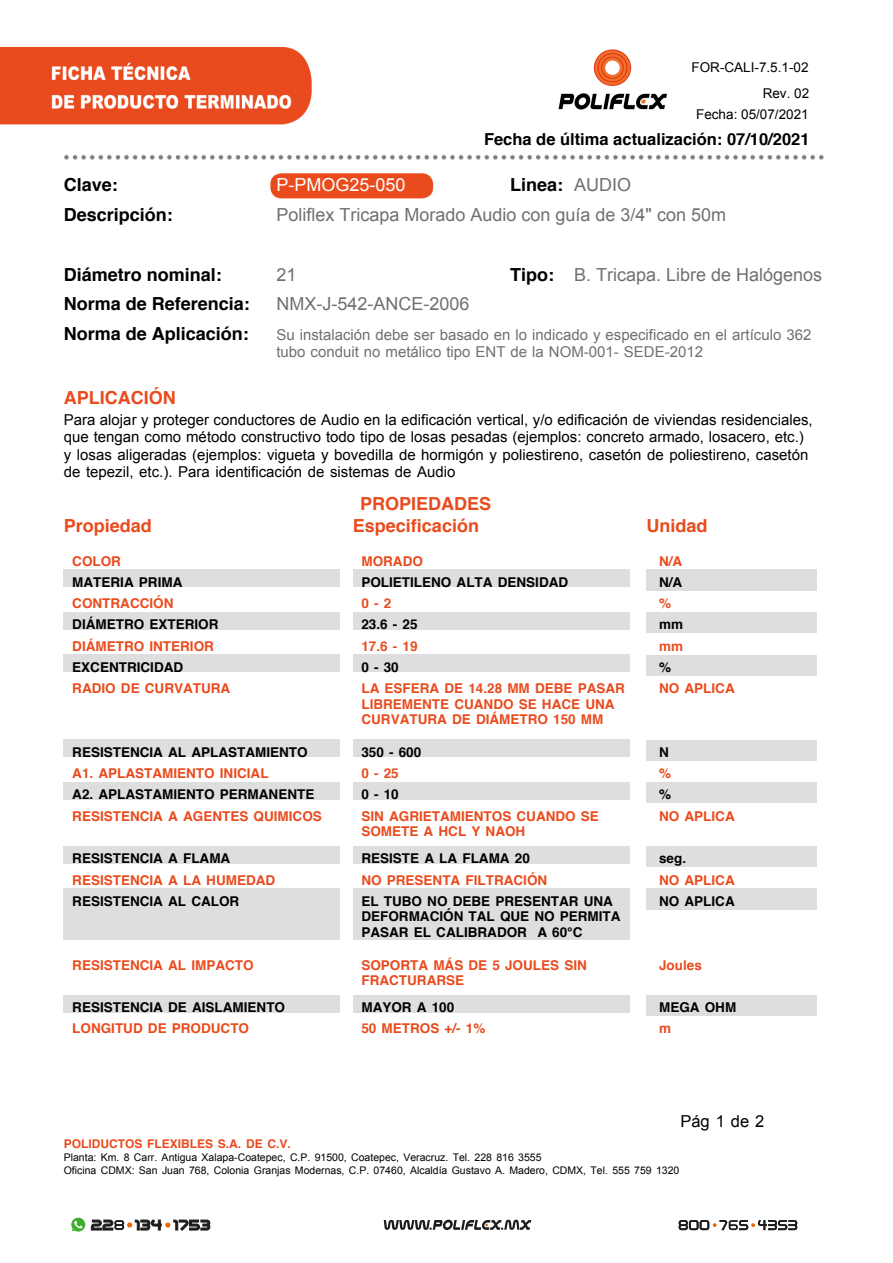
<style>
.page{position:relative;width:893px;height:1263px;background:#fff}
.page>*{position:absolute;margin:0;border:0;box-sizing:border-box;transform-origin:0 0}
.t1{font:18px "Arial";color:#707070}
.t2{font:700 18px "Helvetica";color:#000}
.t3{font:700 18px "Helvetica";color:#e94b1d}
.t4{font:18px "Arial";color:#fff}
.t5{font:700 16.5px "Helvetica";color:#000}
.t6{font:16.5px "Arial";color:#000}
.t7{font:15px/17.2px "Arial";color:#000}
.t8{font:15px/17.2px "Arial";color:#707070}
.t9{font:700 13.5px/15.6px "Helvetica";color:#e94b1d}
.t10{font:700 13.5px/15.5px "Helvetica";color:#000}
.t11{font:13.5px/25.5px "Arial";color:#000;text-align:right}
.t12{font:700 12px "Helvetica";color:#e94b1d}
.t13{font:10.5px/12.8px "Arial";color:#000}
.s1{font-family:"Arial";font-weight:400;color:#707070}
.s2{font-family:"Helvetica";font-weight:700;color:#000}
</style>
<div class="page">
<img style="left:0;top:47px;width:312px;height:78px">
<img style="left:558px;top:49px;width:110px;height:61px">
<img style="left:64px;top:154px;width:760px;height:6px">
<img style="left:270px;top:173px;width:164px;height:26px">
<div style="left:64px;top:570px;width:276px;height:17px;background:#dedede"></div>
<div style="left:353px;top:570px;width:276px;height:17px;background:#dedede"></div>
<div style="left:646px;top:570px;width:170px;height:21px;background:#dedede"></div>
<div style="left:64px;top:612px;width:276px;height:17px;background:#dedede"></div>
<div style="left:353px;top:612px;width:276px;height:17px;background:#dedede"></div>
<div style="left:646px;top:612px;width:170px;height:22px;background:#dedede"></div>
<div style="left:64px;top:655px;width:276px;height:17px;background:#dedede"></div>
<div style="left:353px;top:655px;width:276px;height:17px;background:#dedede"></div>
<div style="left:646px;top:655px;width:170px;height:21px;background:#dedede"></div>
<div style="left:64px;top:740px;width:276px;height:17px;background:#dedede"></div>
<div style="left:353px;top:740px;width:276px;height:17px;background:#dedede"></div>
<div style="left:646px;top:740px;width:170px;height:21px;background:#dedede"></div>
<div style="left:64px;top:782px;width:276px;height:17px;background:#dedede"></div>
<div style="left:353px;top:782px;width:276px;height:17px;background:#dedede"></div>
<div style="left:646px;top:782px;width:170px;height:22px;background:#dedede"></div>
<div style="left:64px;top:846px;width:276px;height:17px;background:#dedede"></div>
<div style="left:353px;top:846px;width:276px;height:17px;background:#dedede"></div>
<div style="left:646px;top:846px;width:170px;height:21px;background:#dedede"></div>
<div style="left:64px;top:889px;width:276px;height:51px;background:#dedede"></div>
<div style="left:353px;top:889px;width:276px;height:51px;background:#dedede"></div>
<div style="left:646px;top:889px;width:170px;height:21px;background:#dedede"></div>
<div style="left:64px;top:995px;width:276px;height:17px;background:#dedede"></div>
<div style="left:353px;top:995px;width:276px;height:17px;background:#dedede"></div>
<div style="left:646px;top:995px;width:170px;height:21px;background:#dedede"></div>
<svg style="left:384px;top:1219px;width:147px;height:11px"></svg>
<svg style="left:679px;top:1220px;width:118px;height:10px"></svg>
<svg style="left:71px;top:1217px;width:139px;height:15px"></svg>
<p class="t11" style="left:692px;top:55px;width:119px">FOR-CALI-7.5.1-02<br>Rev. 02</p>
<p class="t11" style="left:696px;top:102px;width:114px">Fecha: 05/07/2021</p>
<p class="t5" style="left:484px;top:125px;width:327px">Fecha de última actualización: 07/10/2021</p>
<h1 class="t2" style="left:64px;top:170px;width:56px">Clave:</h1>
<h1 class="t4" style="left:276px;top:173px;width:131px">P-PMOG25-050</h1>
<h1 class="t2" style="left:510px;top:170px;width:122px">Linea: <span class="s1">AUDIO</span></h1>
<h1 class="t2" style="left:64px;top:200px;width:111px">Descripción:</h1>
<h1 class="t1" style="left:276px;top:203px;width:451px">Poliflex Tricapa Morado Audio con guía de 3/4" con 50m</h1>
<h1 class="t2" style="left:64px;top:260px;width:160px">Diámetro nominal:</h1>
<h1 class="t1" style="left:276px;top:263px;width:22px">21</h1>
<h1 class="t1" style="left:510px;top:263px;width:313px"><span class="s2">Tipo:</span> B. Tricapa. Libre de Halógenos</h1>
<h1 class="t2" style="left:64px;top:290px;width:188px">Norma de Referencia:</h1>
<h1 class="t1" style="left:276px;top:292px;width:195px">NMX-J-542-ANCE-2006</h1>
<h1 class="t2" style="left:64px;top:319px;width:187px">Norma de Aplicación:</h1>
<p class="t8" style="left:276px;top:326px;width:537px">Su instalación debe ser basado en lo indicado y especificado en el artículo 362 tubo conduit no metálico tipo ENT de la NOM-001- SEDE-2012</p>
<h1 class="t3" style="left:64px;top:383px;width:113px">APLICACIÓN</h1>
<p class="t7" style="left:64px;top:411px;width:750px">Para alojar y proteger conductores de Audio en la edificación vertical, y/o edificación de viviendas residenciales, que tengan como método constructivo todo tipo de losas pesadas (ejemplos: concreto armado, losacero, etc.) y losas aligeradas (ejemplos: vigueta y bovedilla de hormigón y poliestireno, casetón de poliestireno, casetón de tepezil, etc.). Para identificación de sistemas de Audio</p>
<h1 class="t3" style="left:360px;top:489px;width:133px">PROPIEDADES</h1>
<h1 class="t3" style="left:64px;top:511px;width:90px">Propiedad</h1>
<h1 class="t3" style="left:353px;top:511px;width:128px">Especificación</h1>
<h1 class="t3" style="left:646px;top:511px;width:63px">Unidad</h1>
<p class="t9" style="left:72px;top:553px;width:50px">COLOR</p>
<p class="t9" style="left:361px;top:553px;width:63px">MORADO</p>
<p class="t9" style="left:659px;top:553px;width:25px">N/A</p>
<p class="t10" style="left:72px;top:574px;width:112px">MATERIA PRIMA</p>
<p class="t10" style="left:361px;top:574px;width:208px">POLIETILENO ALTA DENSIDAD</p>
<p class="t10" style="left:659px;top:574px;width:25px">N/A</p>
<p class="t9" style="left:72px;top:596px;width:103px">CONTRACCIÓN</p>
<p class="t9" style="left:361px;top:596px;width:31px">0-2</p>
<p class="t9" style="left:659px;top:596px;width:14px">%</p>
<p class="t10" style="left:72px;top:617px;width:148px">DIÁMETRO EXTERIOR</p>
<p class="t10" style="left:361px;top:617px;width:58px">23.6 - 25</p>
<p class="t10" style="left:659px;top:617px;width:26px">mm</p>
<p class="t9" style="left:72px;top:638px;width:143px">DIÁMETRO INTERIOR</p>
<p class="t9" style="left:361px;top:638px;width:58px">17.6 - 19</p>
<p class="t9" style="left:659px;top:638px;width:26px">mm</p>
<p class="t10" style="left:72px;top:660px;width:112px">EXCENTRICIDAD</p>
<p class="t10" style="left:361px;top:660px;width:39px">0-30</p>
<p class="t10" style="left:659px;top:660px;width:14px">%</p>
<p class="t9" style="left:72px;top:681px;width:160px">RADIO DE CURVATURA</p>
<p class="t9" style="left:361px;top:681px;width:265px">LA ESFERA DE 14.28 MM DEBE PASAR<br>LIBREMENTE CUANDO SE HACE UNA<br>CURVATURA DE DIÁMETRO 150 MM</p>
<p class="t9" style="left:659px;top:681px;width:77px">NO APLICA</p>
<p class="t10" style="left:72px;top:745px;width:237px">RESISTENCIA AL APLASTAMIENTO</p>
<p class="t10" style="left:361px;top:745px;width:61px">350 - 600</p>
<p class="t10" style="left:659px;top:745px;width:11px">N</p>
<p class="t9" style="left:72px;top:766px;width:198px">A1. APLASTAMIENTO INICIAL</p>
<p class="t9" style="left:361px;top:766px;width:39px">0-25</p>
<p class="t9" style="left:659px;top:766px;width:14px">%</p>
<p class="t10" style="left:72px;top:787px;width:244px">A2. APLASTAMIENTO PERMANENTE</p>
<p class="t10" style="left:361px;top:787px;width:39px">0-10</p>
<p class="t10" style="left:659px;top:787px;width:14px">%</p>
<p class="t9" style="left:72px;top:808px;width:251px">RESISTENCIA A AGENTES QUIMICOS</p>
<p class="t9" style="left:361px;top:808px;width:239px">SIN AGRIETAMIENTOS CUANDO SE<br>SOMETE A HCL Y NAOH</p>
<p class="t9" style="left:659px;top:808px;width:77px">NO APLICA</p>
<p class="t10" style="left:72px;top:851px;width:160px">RESISTENCIA A FLAMA</p>
<p class="t10" style="left:361px;top:851px;width:170px">RESISTE A LA FLAMA 20</p>
<p class="t10" style="left:659px;top:851px;width:29px">seg.</p>
<p class="t9" style="left:72px;top:872px;width:204px">RESISTENCIA A LA HUMEDAD</p>
<p class="t9" style="left:361px;top:872px;width:187px">NO PRESENTA FILTRACIÓN</p>
<p class="t9" style="left:659px;top:872px;width:77px">NO APLICA</p>
<p class="t10" style="left:72px;top:893px;width:169px">RESISTENCIA AL CALOR</p>
<p class="t10" style="left:361px;top:893px;width:261px">EL TUBO NO DEBE PRESENTAR UNA<br>DEFORMACIÓN TAL QUE NO PERMITA<br>PASAR EL CALIBRADOR A 60°C</p>
<p class="t10" style="left:659px;top:893px;width:77px">NO APLICA</p>
<p class="t9" style="left:72px;top:957px;width:183px">RESISTENCIA AL IMPACTO</p>
<p class="t9" style="left:361px;top:957px;width:227px">SOPORTA MÁS DE 5 JOULES SIN<br>FRACTURARSE</p>
<p class="t9" style="left:659px;top:957px;width:44px">Joules</p>
<p class="t10" style="left:72px;top:1000px;width:214px">RESISTENCIA DE AISLAMIENTO</p>
<p class="t10" style="left:361px;top:1000px;width:94px">MAYOR A 100</p>
<p class="t10" style="left:659px;top:1000px;width:79px">MEGA OHM</p>
<p class="t9" style="left:72px;top:1021px;width:178px">LONGITUD DE PRODUCTO</p>
<p class="t9" style="left:361px;top:1021px;width:125px">50 METROS +/- 1%</p>
<p class="t9" style="left:659px;top:1021px;width:14px">m</p>
<p class="t6" style="left:680px;top:1110px;width:86px">Pág 1 de 2</p>
<p class="t12" style="left:64px;top:1134px;width:229px">POLIDUCTOS FLEXIBLES S.A. DE C.V.</p>
<p class="t13" style="left:64px;top:1151px;width:617px">Planta: Km. 8 Carr. Antigua Xalapa-Coatepec, C.P. 91500, Coatepec, Veracruz. Tel. 228 816 3555<br>Oficina CDMX: San Juan 768, Colonia Granjas Modernas, C.P. 07460, Alcaldía Gustavo A. Madero, CDMX, Tel. 555 759 1320</p>
</div>
